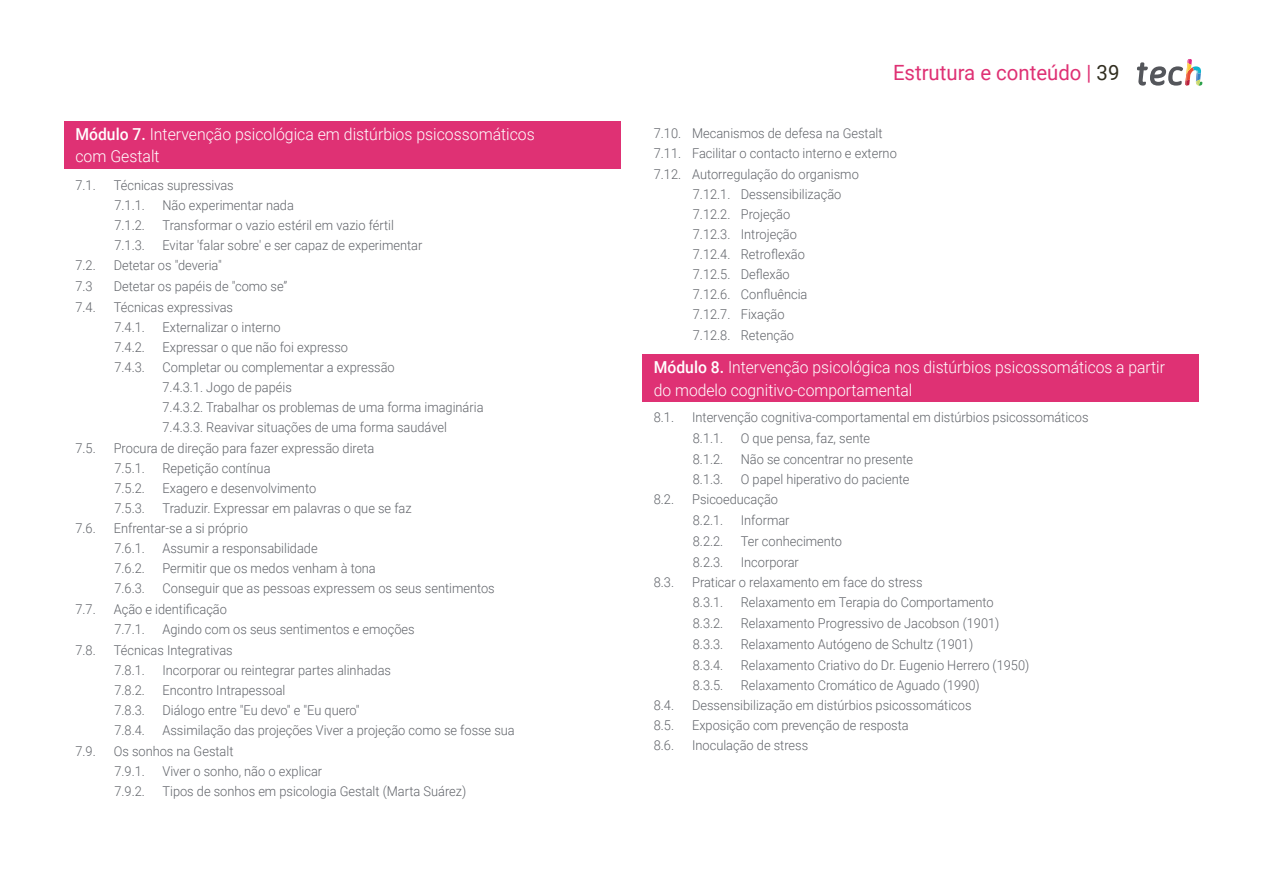
<style>
.page{position:relative;width:1263px;height:893px;background:#fff}
.page>*{position:absolute;margin:0;border:0;box-sizing:border-box;transform-origin:0 0}
.t1{font:21px "Roboto";color:#df3174}
.t2{font:300 16.5px/22.5px "Roboto";color:#fff;scale:.95 1}
.t3{font:300 16.5px/22.5px "Roboto";color:#fff;scale:.96 1}
.t4{font:300 13.5px/20px "Roboto";color:#61646a;scale:.95 1}
.s1{font-weight:500}
.s2{color:#312e20}
</style>
<div class="page">
<svg style="left:1137px;top:59px;width:65px;height:27px"></svg>
<div style="left:64px;top:121px;width:557px;height:48px;background:#df3174"></div>
<div style="left:643px;top:354px;width:556px;height:48px;background:#df3174"></div>
<p class="t3" style="left:75px;top:122px;width:480px"><span class="s1">Módulo 7.</span> Intervenção psicológica em distúrbios psicossomáticos com Gestalt</p>
<p class="t4" style="left:75px;top:174px;width:23px">7.1.</p>
<p class="t4" style="left:114px;top:174px;width:128px">Técnicas supressivas<br>7.1.1.</p>
<p class="t4" style="left:162px;top:194px;width:140px">Não experimentar nada</p>
<p class="t4" style="left:114px;top:214px;width:34px">7.1.2.</p>
<p class="t4" style="left:162px;top:214px;width:245px">Transformar o vazio estéril em vazio fértil</p>
<p class="t4" style="left:114px;top:234px;width:34px">7.1.3.</p>
<p class="t4" style="left:162px;top:234px;width:275px">Evitar 'falar sobre' e ser capaz de experimentar</p>
<p class="t4" style="left:75px;top:255px;width:23px">7.2.</p>
<p class="t4" style="left:114px;top:255px;width:115px">Detetar os "deveria"</p>
<p class="t4" style="left:75px;top:276px;width:20px">7.3</p>
<p class="t4" style="left:114px;top:276px;width:184px">Detetar os papéis de "como se”</p>
<p class="t4" style="left:75px;top:297px;width:23px">7.4.</p>
<p class="t4" style="left:114px;top:297px;width:127px">Técnicas expressivas<br>7.4.1.</p>
<p class="t4" style="left:162px;top:317px;width:126px">Externalizar o interno</p>
<p class="t4" style="left:114px;top:337px;width:34px">7.4.2.</p>
<p class="t4" style="left:162px;top:337px;width:197px">Expressar o que não foi expresso</p>
<p class="t4" style="left:114px;top:357px;width:34px">7.4.3.</p>
<p class="t4" style="left:162px;top:357px;width:339px">Completar ou complementar a expressão<br>7.4.3.1. Jogo de papéis<br>7.4.3.2. Trabalhar os problemas de uma forma imaginária 7.4.3.3. Reavivar situações de uma forma saudável</p>
<p class="t4" style="left:75px;top:437px;width:23px">7.5.</p>
<p class="t4" style="left:114px;top:437px;width:276px">Procura de direção para fazer expressão direta<br>7.5.1.</p>
<p class="t4" style="left:162px;top:457px;width:115px">Repetição contínua</p>
<p class="t4" style="left:114px;top:477px;width:34px">7.5.2.</p>
<p class="t4" style="left:162px;top:477px;width:163px">Exagero e desenvolvimento</p>
<p class="t4" style="left:114px;top:497px;width:34px">7.5.3.</p>
<p class="t4" style="left:162px;top:497px;width:264px">Traduzir. Expressar em palavras o que se faz</p>
<p class="t4" style="left:75px;top:518px;width:23px">7.6.</p>
<p class="t4" style="left:114px;top:518px;width:143px">Enfrentar-se a si próprio<br>7.6.1.</p>
<p class="t4" style="left:162px;top:538px;width:165px">Assumir a responsabilidade</p>
<p class="t4" style="left:114px;top:558px;width:34px">7.6.2.</p>
<p class="t4" style="left:162px;top:558px;width:226px">Permitir que os medos venham à tona</p>
<p class="t4" style="left:114px;top:578px;width:34px">7.6.3.</p>
<p class="t4" style="left:162px;top:578px;width:351px">Conseguir que as pessoas expressem os seus sentimentos</p>
<p class="t4" style="left:75px;top:599px;width:23px">7.7.</p>
<p class="t4" style="left:114px;top:599px;width:121px">Ação e identificação<br>7.7.1.</p>
<p class="t4" style="left:162px;top:619px;width:267px">Agindo com os seus sentimentos e emoções</p>
<p class="t4" style="left:75px;top:640px;width:23px">7.8.</p>
<p class="t4" style="left:114px;top:640px;width:127px">Técnicas Integrativas<br>7.8.1.</p>
<p class="t4" style="left:162px;top:660px;width:242px">Incorporar ou reintegrar partes alinhadas</p>
<p class="t4" style="left:114px;top:680px;width:34px">7.8.2.</p>
<p class="t4" style="left:162px;top:680px;width:131px">Encontro Intrapessoal</p>
<p class="t4" style="left:114px;top:700px;width:34px">7.8.3.</p>
<p class="t4" style="left:162px;top:700px;width:209px">Diálogo entre "Eu devo" e "Eu quero"</p>
<p class="t4" style="left:114px;top:720px;width:34px">7.8.4.</p>
<p class="t4" style="left:162px;top:720px;width:372px">Assimilação das projeções Viver a projeção como se fosse sua</p>
<p class="t4" style="left:75px;top:740px;width:23px">7.9.</p>
<p class="t4" style="left:114px;top:740px;width:128px">Os sonhos na Gestalt<br>7.9.1.</p>
<p class="t4" style="left:162px;top:760px;width:170px">Viver o sonho, não o explicar</p>
<p class="t4" style="left:114px;top:780px;width:34px">7.9.2.</p>
<p class="t4" style="left:162px;top:780px;width:321px">Tipos de sonhos em psicologia Gestalt (Marta Suárez)</p>
<h1 class="t1" style="left:893px;top:57px;width:228px">Estrutura e conteúdo | <span class="s2">39</span></h1>
<p class="t4" style="left:654px;top:122px;width:242px">7.10. Mecanismos de defesa na Gestalt</p>
<p class="t4" style="left:654px;top:143px;width:257px">7.11. Facilitar o contacto interno e externo</p>
<p class="t4" style="left:654px;top:164px;width:217px">7.12. Autorregulação do organismo</p>
<p class="t4" style="left:693px;top:184px;width:158px">7.12.1. Dessensibilização</p>
<p class="t4" style="left:693px;top:204px;width:104px">7.12.2. Projeção</p>
<p class="t4" style="left:693px;top:224px;width:111px">7.12.3. Introjeção</p>
<p class="t4" style="left:693px;top:244px;width:120px">7.12.4. Retroflexão</p>
<p class="t4" style="left:693px;top:264px;width:104px">7.12.5. Deflexão</p>
<p class="t4" style="left:693px;top:284px;width:122px">7.12.6. Confluência</p>
<p class="t4" style="left:693px;top:304px;width:98px">7.12.7. Fixação</p>
<p class="t4" style="left:693px;top:325px;width:108px">7.12.8. Retenção</p>
<p class="t2" style="left:654px;top:355px;width:540px"><span class="s1">Módulo 8.</span> Intervenção psicológica nos distúrbios psicossomáticos a partir do modelo cognitivo-comportamental</p>
<p class="t4" style="left:654px;top:407px;width:23px">8.1.</p>
<p class="t4" style="left:692px;top:406px;width:419px;line-height:20.7px">Intervenção cognitiva-comportamental em distúrbios psicossomáticos<br>8.1.1.</p>
<p class="t4" style="left:741px;top:427px;width:138px">O que pensa, faz, sente</p>
<p class="t4" style="left:693px;top:448px;width:34px">8.1.2.</p>
<p class="t4" style="left:741px;top:448px;width:183px">Não se concentrar no presente</p>
<p class="t4" style="left:693px;top:469px;width:34px">8.1.3.</p>
<p class="t4" style="left:741px;top:469px;width:179px">O papel hiperativo do paciente</p>
<p class="t4" style="left:654px;top:489px;width:23px">8.2.</p>
<p class="t4" style="left:692px;top:489px;width:92px;line-height:20.7px">Psicoeducação<br>8.2.1.</p>
<p class="t4" style="left:741px;top:510px;width:53px">Informar</p>
<p class="t4" style="left:693px;top:530px;width:34px">8.2.2.</p>
<p class="t4" style="left:741px;top:530px;width:108px">Ter conhecimento</p>
<p class="t4" style="left:693px;top:551px;width:34px">8.2.3.</p>
<p class="t4" style="left:741px;top:551px;width:63px">Incorporar</p>
<p class="t4" style="left:654px;top:571px;width:23px">8.3.</p>
<p class="t4" style="left:692px;top:571px;width:244px;line-height:20.7px">Praticar o relaxamento em face do stress<br>8.3.1.</p>
<p class="t4" style="left:741px;top:592px;width:268px">Relaxamento em Terapia do Comportamento</p>
<p class="t4" style="left:693px;top:613px;width:34px">8.3.2.</p>
<p class="t4" style="left:741px;top:613px;width:274px">Relaxamento Progressivo de Jacobson (1901)</p>
<p class="t4" style="left:693px;top:633px;width:34px">8.3.3.</p>
<p class="t4" style="left:741px;top:633px;width:246px">Relaxamento Autógeno de Schultz (1901)</p>
<p class="t4" style="left:693px;top:654px;width:34px">8.3.4.</p>
<p class="t4" style="left:741px;top:654px;width:305px">Relaxamento Criativo do Dr. Eugenio Herrero (1950)</p>
<p class="t4" style="left:693px;top:675px;width:34px">8.3.5.</p>
<p class="t4" style="left:741px;top:675px;width:253px">Relaxamento Cromático de Aguado (1990)</p>
<p class="t4" style="left:654px;top:695px;width:23px">8.4.</p>
<p class="t4" style="left:692px;top:695px;width:296px">Dessensibilização em distúrbios psicossomáticos</p>
<p class="t4" style="left:654px;top:715px;width:23px">8.5.</p>
<p class="t4" style="left:692px;top:715px;width:229px">Exposição com prevenção de resposta</p>
<p class="t4" style="left:654px;top:735px;width:23px">8.6.</p>
<p class="t4" style="left:692px;top:735px;width:124px">Inoculação de stress</p>
</div>
